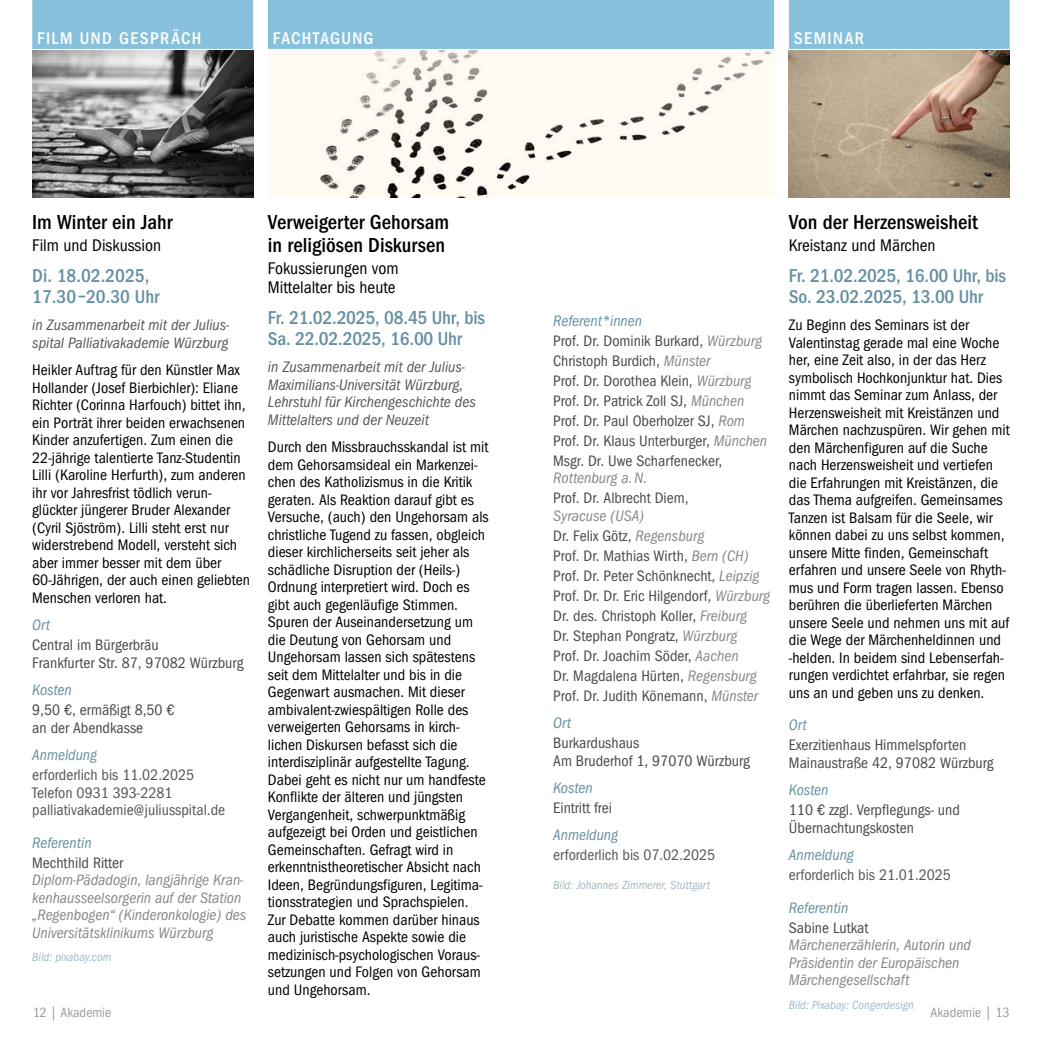
<style>
.page{position:relative;width:1042px;height:1042px;background:#fff}
.page>*{position:absolute;margin:0;border:0;box-sizing:border-box;transform-origin:0 0}
.t1{font:21px/22.8px "Franklin Goth EFTU Med Con";color:#000}
.t2{font:19.25px/21px "Franklin Goth EFTU Med Con";letter-spacing:-.01em;color:#6690a2}
.t3{font:17.5px/19.2px "Franklin Goth EFTU Book Con";color:#000}
.t4{font:17.5px "Franklin Goth EFTU Med Con";letter-spacing:.08em;color:#fff}
.t5{font:15.75px/17.5px "Franklin Goth EFTU Book Con";color:#000}
.t6{font:15.75px/19.9px "Franklin Goth EFTU Book Con";color:#4a4a49}
.t7{font:15.75px/17.5px "Franklin Goth EFTU Book Con Ita";color:#878787}
.t8{font:15.75px/17.5px "Franklin Goth EFTU Book Con Ita";color:#575756}
.t9{font:15.75px/17.5px "Franklin Goth EFTU Book Con";color:#575756}
.t10{font:15.75px "Franklin Goth EFTU Book Con Ita";color:#6690a2}
.t11{font:14px "Franklin Goth EFTU Book Con";color:#9d9d9c}
.t12{font:12.25px "Franklin Goth EFTU Book Con Ita";color:#a1bac7}
.s1{font-family:"Franklin Goth EFTU Book Con Ita";color:#878787}
</style>
<div class="page">
<div style="left:32px;top:0;width:221px;height:49px;background:#88c1dc"></div>
<img style="left:32px;top:51px;width:221px;height:146px">
<div style="left:268px;top:0;width:221px;height:49px;background:#88c1dc"></div>
<img style="left:268px;top:51px;width:506px;height:146px">
<div style="left:789px;top:0;width:220px;height:49px;background:#88c1dc"></div>
<img style="left:789px;top:51px;width:220px;height:146px">
<div style="left:474px;top:0;width:300px;height:49px;background:#88c1dc"></div>
<p class="t4" style="left:37px;top:28px;width:166px">FILM UND GESPRÄCH</p>
<p class="t4" style="left:273px;top:28px;width:102px">FACHTAGUNG</p>
<p class="t4" style="left:794px;top:28px;width:72px">SEMINAR</p>
<h1 class="t1" style="left:268px;top:211px;width:183px">Verweigerter Gehorsam in religiösen Diskursen</h1>
<p class="t3" style="left:268px;top:258px;width:132px">Fokussierungen vom<br>Mittelalter bis heute</p>
<p class="t2" style="left:268px;top:307px;width:219px">Fr. 21.02.2025, 08.45 Uhr, bis<br>Sa. 22.02.2025, 16.00 Uhr</p>
<p class="t8" style="left:268px;top:358px;width:209px">in Zusammenarbeit mit der Julius-Maximilians-Universität Würzburg, Lehrstuhl für Kirchengeschichte des Mittelalters und der Neuzeit</p>
<p class="t5" style="left:268px;top:438px;width:222px">Durch den Missbrauchsskandal ist mit dem Gehorsamsideal ein Markenzei&shy;chen des Katholizismus in die Kritik geraten. Als Reaktion darauf gibt es Versuche, (auch) den Ungehorsam als christliche Tugend zu fassen, obgleich dieser kirchlicherseits seit jeher als schädliche Disruption der (Heils-)<br>Ordnung interpretiert wird. Doch es gibt auch gegenläufige Stimmen.<br>Spuren der Auseinandersetzung um die Deutung von Gehorsam und Ungehorsam lassen sich spätestens seit dem Mittelalter und bis in die Gegenwart ausmachen. Mit dieser ambivalent-zwiespältigen Rolle des verweigerten Gehorsams in kirch&shy;lichen Diskursen befasst sich die interdisziplinär aufgestellte Tagung.<br>Dabei geht es nicht nur um handfeste Konflikte der älteren und jüngsten Vergangenheit, schwerpunktmäßig aufgezeigt bei Orden und geistlichen Gemeinschaften. Gefragt wird in erkenntnistheoretischer Absicht nach Ideen, Begründungsfiguren, Legitima&shy;tionsstrategien und Sprachspielen.<br>Zur Debatte kommen darüber hinaus auch juristische Aspekte sowie die medizinisch-psychologischen Voraus&shy;setzungen und Folgen von Gehorsam und Ungehorsam.</p>
<h1 class="t1" style="left:32px;top:211px;width:142px">Im Winter ein Jahr</h1>
<p class="t3" style="left:32px;top:236px;width:130px">Film und Diskussion</p>
<p class="t2" style="left:32px;top:265px;width:129px">Di. 18.02.2025,<br>17.30–20.30 Uhr</p>
<p class="t8" style="left:32px;top:316px;width:199px">in Zusammenarbeit mit der Julius&shy;spital Palliativakademie Würzburg</p>
<p class="t5" style="left:32px;top:361px;width:219px">Heikler Auftrag für den Künstler Max Hollander (Josef Bierbichler): Eliane Richter (Corinna Harfouch) bittet ihn, ein Porträt ihrer beiden erwachsenen Kinder anzufertigen. Zum einen die 22-jährige talentierte Tanz-Studentin Lilli (Karoline Herfurth), zum anderen ihr vor Jahresfrist tödlich verun&shy;glückter jüngerer Bruder Alexander (Cyril Sjöström). Lilli steht erst nur widerstrebend Modell, versteht sich aber immer besser mit dem über 60-Jährigen, der auch einen geliebten Menschen verloren hat.</p>
<p class="t10" style="left:32px;top:616px;width:19px">Ort</p>
<p class="t6" style="left:32px;top:636px;width:213px;line-height:17.5px">Central im Bürgerbräu<br>Frankfurter Str. 87, 97082 Würzburg</p>
<p class="t10" style="left:32px;top:681px;width:41px">Kosten</p>
<p class="t6" style="left:32px;top:701px;width:144px;line-height:17.5px">9,50 €, ermäßigt 8,50 € an der Abendkasse</p>
<p class="t10" style="left:32px;top:746px;width:66px">Anmeldung</p>
<p class="t9" style="left:32px;top:766px;width:194px">erforderlich bis 11.02.2025<br>Telefon 0931 393-2281 palliativakademie@juliusspital.de</p>
<p class="t10" style="left:32px;top:833px;width:61px">Referentin</p>
<p class="t6" style="left:32px;top:852px;width:93px">Mechthild Ritter</p>
<p class="t7" style="left:32px;top:871px;width:216px">Diplom-Pädadogin, langjährige Kran&shy;kenhausseelsorgerin auf der Station „Regenbogen“ (Kinderonkologie) des Universitätsklinikums Würzburg</p>
<p class="t12" style="left:32px;top:950px;width:81px">Bild: pixabay.com</p>
<h1 class="t1" style="left:789px;top:211px;width:190px">Von der Herzensweisheit</h1>
<p class="t3" style="left:789px;top:236px;width:148px">Kreistanz und Märchen</p>
<p class="t2" style="left:789px;top:265px;width:219px">Fr. 21.02.2025, 16.00 Uhr, bis<br>So. 23.02.2025, 13.00 Uhr</p>
<p class="t5" style="left:789px;top:317px;width:222px">Zu Beginn des Seminars ist der Valentinstag gerade mal eine Woche her, eine Zeit also, in der das Herz symbolisch Hochkonjunktur hat. Dies nimmt das Seminar zum Anlass, der Herzensweisheit mit Kreistänzen und Märchen nachzuspüren. Wir gehen mit den Märchenfiguren auf die Suche nach Herzensweisheit und vertiefen die Erfahrungen mit Kreistänzen, die das Thema aufgreifen. Gemeinsames Tanzen ist Balsam für die Seele, wir können dabei zu uns selbst kommen, unsere Mitte finden, Gemeinschaft erfahren und unsere Seele von Rhyth&shy;mus und Form tragen lassen. Ebenso berühren die überlieferten Märchen unsere Seele und nehmen uns mit auf die Wege der Märchenheldinnen und -helden. In beidem sind Lebenserfah&shy;rungen verdichtet erfahrbar, sie regen uns an und geben uns zu denken.</p>
<p class="t10" style="left:789px;top:716px;width:19px">Ort</p>
<p class="t6" style="left:789px;top:736px;width:206px;line-height:17.5px">Exerzitienhaus Himmelspforten<br>Mainaustraße 42, 97082 Würzburg</p>
<p class="t10" style="left:789px;top:781px;width:41px">Kosten</p>
<p class="t6" style="left:789px;top:801px;width:172px;line-height:17.5px">110 € zzgl. Verpflegungs- und<br>Übernachtungskosten</p>
<p class="t10" style="left:789px;top:846px;width:66px">Anmeldung</p>
<p class="t9" style="left:789px;top:866px;width:164px">erforderlich bis 21.01.2025</p>
<p class="t10" style="left:789px;top:898px;width:61px">Referentin</p>
<p class="t6" style="left:789px;top:917px;width:81px">Sabine Lutkat</p>
<p class="t7" style="left:789px;top:936px;width:184px">Märchenerzählerin, Autorin und<br>Präsidentin der Europäischen<br>Märchengesellschaft</p>
<p class="t12" style="left:789px;top:998px;width:126px">Bild: Pixabay: Congerdesign</p>
<p class="t10" style="left:553px;top:311px;width:90px">Referent*innen</p>
<p class="t6" style="left:553px;top:331px;width:215px">Prof. Dr. Dominik Burkard, <span class="s1">Würzburg </span>Christoph Burdich, <span class="s1">Münster<br></span>Prof. Dr. Dorothea Klein, <span class="s1">Würzburg </span>Prof. Dr. Patrick Zoll SJ, <span class="s1">München </span>Prof. Dr. Paul Oberholzer SJ, <span class="s1">Rom </span>Prof. Dr. Klaus Unterburger, <span class="s1">München </span>Msgr. Dr. Uwe Scharfenecker,</p>
<p class="t7" style="left:553px;top:469px;width:95px">Rottenburg a. N.</p>
<p class="t6" style="left:553px;top:488px;width:137px">Prof. Dr. Albrecht Diem,</p>
<p class="t7" style="left:553px;top:507px;width:92px">Syracuse (USA)</p>
<p class="t6" style="left:553px;top:526px;width:218px">Dr. Felix Götz, <span class="s1">Regensburg<br></span>Prof. Dr. Mathias Wirth, <span class="s1">Bern (CH)<br></span>Prof. Dr. Peter Schönknecht, <span class="s1">Leipzig </span>Prof. Dr. Dr. Eric Hilgendorf, <span class="s1">Würzburg </span>Dr. des. Christoph Koller, <span class="s1">Freiburg<br></span>Dr. Stephan Pongratz, <span class="s1">Würzburg<br></span>Prof. Dr. Joachim Söder, <span class="s1">Aachen<br></span>Dr. Magdalena Hürten, <span class="s1">Regensburg </span>Prof. Dr. Judith Könemann, <span class="s1">Münster</span></p>
<p class="t10" style="left:553px;top:714px;width:19px">Ort</p>
<p class="t6" style="left:553px;top:734px;width:198px;line-height:17.5px">Burkardushaus<br>Am Bruderhof 1, 97070 Würzburg</p>
<p class="t10" style="left:553px;top:779px;width:41px">Kosten</p>
<p class="t6" style="left:553px;top:798px;width:60px">Eintritt frei</p>
<p class="t10" style="left:553px;top:826px;width:66px">Anmeldung</p>
<p class="t9" style="left:553px;top:846px;width:164px">erforderlich bis 07.02.2025</p>
<p class="t12" style="left:553px;top:878px;width:158px">Bild: Johannes Zimmerer, Stuttgart</p>
<p class="t11" style="left:32px;top:1004px;width:81px">12 | Akademie</p>
<p class="t11" style="left:930px;top:1004px;width:81px">Akademie | 13</p>
</div>
